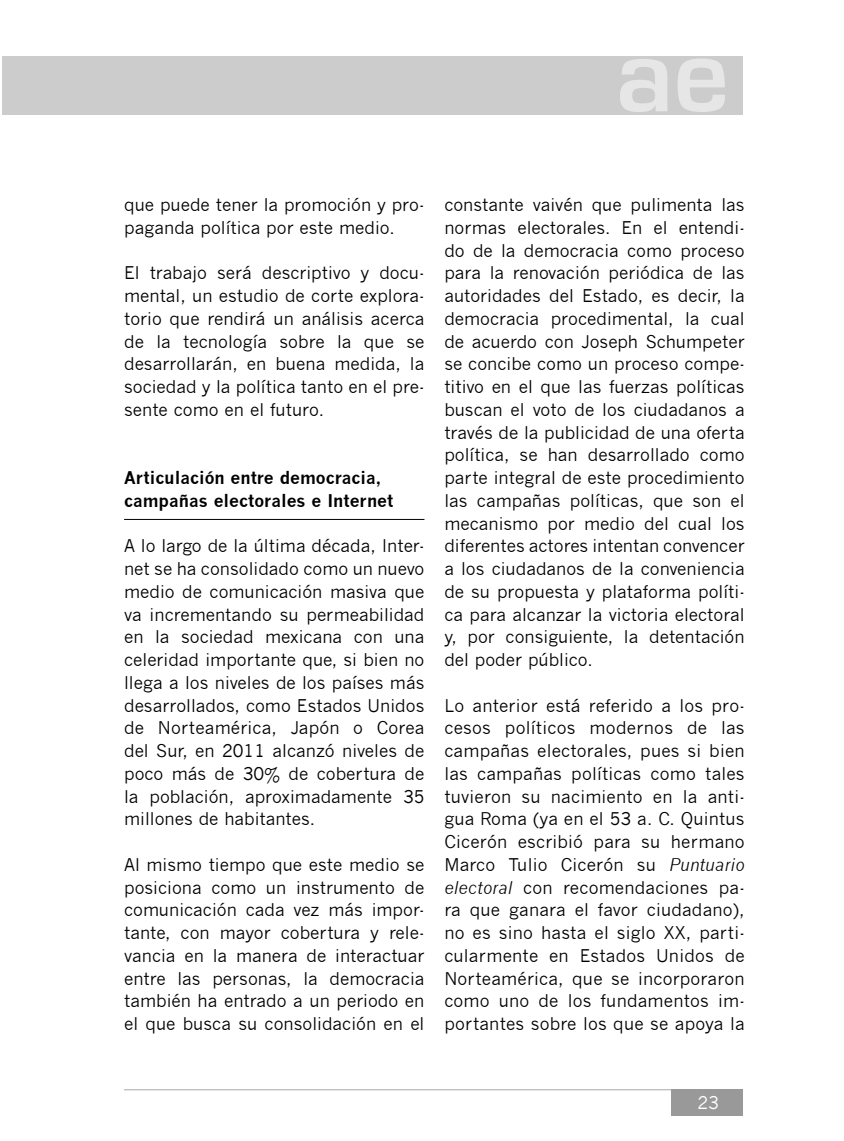
<style>
.page{position:relative;width:844px;height:1141px;background:#fff}
.page>*{position:absolute;margin:0;border:0;box-sizing:border-box;transform-origin:0 0}
.t1{font:17.15px/22.8px "News Gothic";color:#000;text-align:justify}
.t2{font:700 17.15px/22.8px "News Gothic";color:#000}
.t3{font:17.15px "News Gothic";color:#fff}
.s1{font-style:italic}
</style>
<div class="page">
<div style="left:2px;top:56px;width:740px;height:59px;background:#ccc"></div>
<svg style="left:620px;top:59px;width:47px;height:53px"></svg>
<svg style="left:678px;top:59px;width:46px;height:53px"></svg>
<hr style="left:124px;top:1089px;width:618px;height:1px;background:#a7a9ac">
<div style="left:671px;top:1090px;width:71px;height:26px;background:#999"></div>
<hr style="left:124px;top:519px;width:300px;height:1px;background:#000">
<p class="t1" style="left:124px;top:194px;width:302px">que puede tener la promoción y pro&shy;paganda política por este medio.</p>
<p class="t1" style="left:124px;top:262px;width:302px">El trabajo será descriptivo y docu&shy;mental, un estudio de corte explora&shy;torio que rendirá un análisis acerca de la tecnología sobre la que se desarrollarán, en buena medida, la sociedad y la política tanto en el pre&shy;sente como en el futuro.</p>
<p class="t2" style="left:124px;top:466px;width:270px">Articulación entre democracia, campañas electorales e Internet</p>
<p class="t1" style="left:124px;top:535px;width:302px">A lo largo de la última década, Inter&shy;net se ha consolidado como un nuevo medio de comunicación masiva que va incrementando su permeabilidad en la sociedad mexicana con una celeridad importante que, si bien no llega a los niveles de los países más desarrollados, como Estados Unidos de Norteamérica, Japón o Corea del Sur, en 2011 alcanzó niveles de poco más de 30% de cobertura de la población, aproximadamente 35 millones de habitantes.</p>
<p class="t1" style="left:124px;top:853px;width:302px">Al mismo tiempo que este medio se posiciona como un instrumento de comunicación cada vez más impor&shy;tante, con mayor cobertura y rele&shy;vancia en la manera de interactuar entre las personas, la democracia también ha entrado a un periodo en el que busca su consolidación en el</p>
<p class="t1" style="left:444px;top:194px;width:302px">constante vaivén que pulimenta las normas electorales. En el entendi&shy;do de la democracia como proceso para la renovación periódica de las autoridades del Estado, es decir, la democracia procedimental, la cual de acuerdo con Joseph Schumpeter se concibe como un proceso compe&shy;titivo en el que las fuerzas políticas buscan el voto de los ciudadanos a través de la publicidad de una oferta política, se han desarrollado como parte integral de este procedimiento las campañas políticas, que son el mecanismo por medio del cual los diferentes actores intentan convencer a los ciudadanos de la conveniencia de su propuesta y plataforma políti&shy;ca para alcanzar la victoria electoral y, por consiguiente, la detentación del poder público.</p>
<p class="t1" style="left:444px;top:694px;width:302px">Lo anterior está referido a los pro&shy;cesos políticos modernos de las campañas electorales, pues si bien las campañas políticas como tales tuvieron su nacimiento en la anti&shy;gua Roma (ya en el 53 a. C. Quintus Cicerón escribió para su hermano Marco Tulio Cicerón su <span class="s1">Puntuario electoral</span> con recomendaciones pa&shy;ra que ganara el favor ciudadano), no es sino hasta el siglo XX, parti&shy;cularmente en Estados Unidos de Norteamérica, que se incorporaron como uno de los fundamentos im&shy;portantes sobre los que se apoya la</p>
<p class="t3" style="left:697px;top:1093px;width:23px">23</p>
</div>
